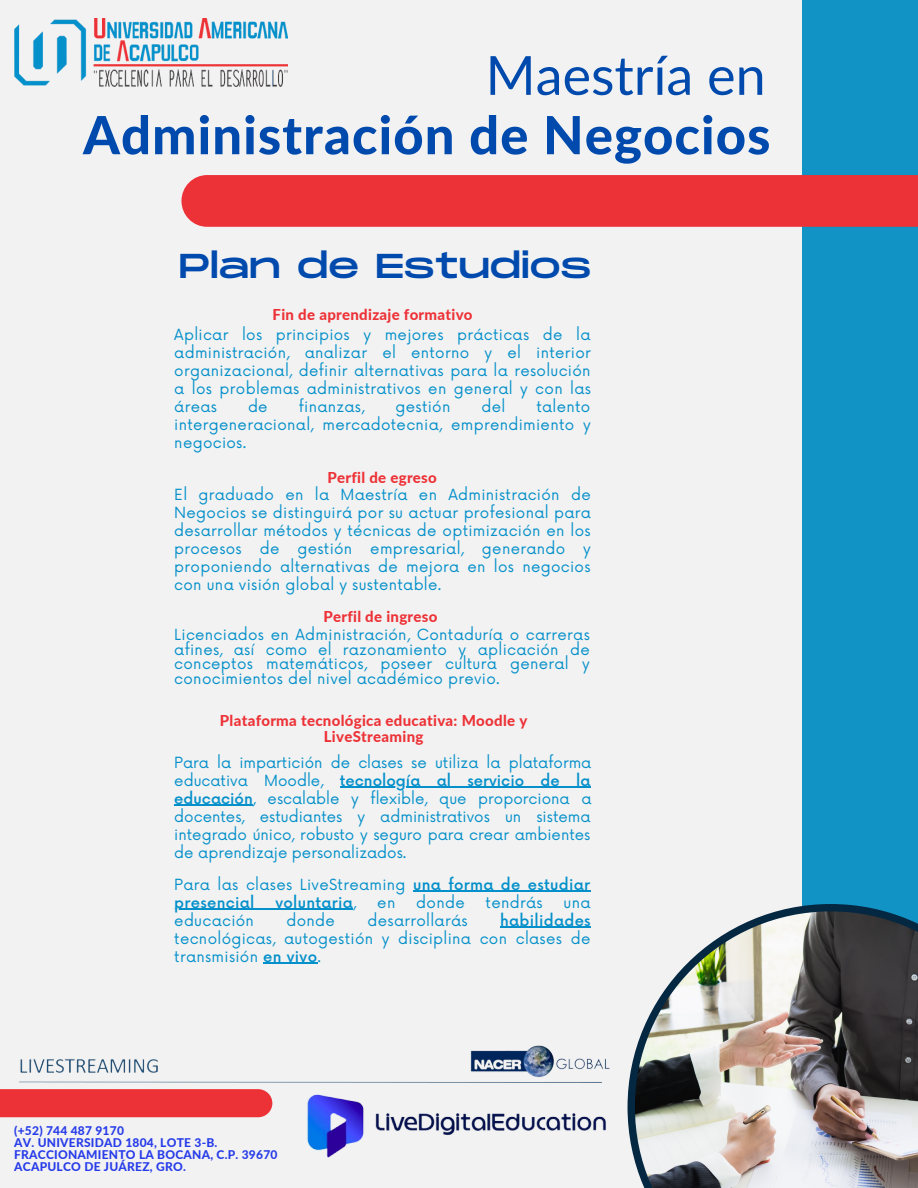
<style>
.page{position:relative;width:918px;height:1188px;background:#f2f2f2}
.page>*{position:absolute;margin:0;border:0;box-sizing:border-box;transform-origin:0 0}
.t1{font:54px "Lato";color:#004aad}
.t2{font:800 52.65px "Lato";letter-spacing:.02em;color:#004aad}
.t3{font:34.5px "Monument Extended";color:#004aad}
.t4{font:15px/18px "Now";letter-spacing:.02em;color:#0490ca;text-align:justify}
.t5{font:800 15px/15.8px "Lato";letter-spacing:.02em;color:#ed3237;text-align:center}
.t6{font:500 15px/18px "Now";letter-spacing:.02em;color:#0490ca}
.t7{font:800 12px/12px "Lato";letter-spacing:.02em;color:#273ce9}
.s1{font-weight:500}
.s2{font-weight:400}
</style>
<div class="page">
<div style="left:802px;top:0;width:116px;height:1188px;background:#1293c6"></div>
<img style="left:628px;top:904px;width:290px;height:284px">
<div style="left:181px;top:175px;width:737px;height:52px;background:#ed3237"></div>
<img style="left:14px;top:18px;width:274px;height:69px">
<hr style="left:340px;top:787px;width:251px;height:1px;background:#0490ca">
<hr style="left:174px;top:805px;width:79px;height:1px;background:#0490ca">
<hr style="left:413px;top:891px;width:177px;height:1px;background:#0490ca">
<hr style="left:174px;top:909px;width:179px;height:1px;background:#0490ca">
<hr style="left:500px;top:927px;width:91px;height:1px;background:#0490ca">
<hr style="left:263px;top:963px;width:54px;height:1px;background:#0490ca">
<div style="left:0;top:1089px;width:272px;height:28px;background:#ed3237"></div>
<img style="left:19px;top:1045px;width:591px;height:38px">
<img style="left:307px;top:1094px;width:299px;height:64px">
<p class="t1" style="left:486px;top:42px;width:282px">Maestría en</p>
<p class="t2" style="left:83px;top:102px;width:689px">Administración de Negocios</p>
<p class="t3" style="left:179px;top:247px;width:414px">Plan de Estudios</p>
<p class="t5" style="left:273px;top:307px;width:201px">Fin de aprendizaje formativo</p>
<p class="t4" style="left:174px;top:326px;width:418px">Aplicar los principios y mejores prácticas de la administración, analizar el entorno y el interior organizacional, definir alternativas para la resolución a los problemas administrativos en general y con las áreas</p>
<p class="t4" style="left:174px;top:398px;width:418px;text-indent:362px">talento intergeneracional, mercadotecnia, emprendimiento y negocios.</p>
<p class="t4" style="left:174px;top:486px;width:418px">El graduado en la Maestría en Administración de Negocios se distinguirá por su actuar profesional para desarrollar métodos y técnicas de optimización en los procesos de gestión empresarial, generando y proponiendo alternativas de mejora en los negocios con una visión global y sustentable.</p>
<p class="t4" style="left:248px;top:398px;width:21px">de</p>
<p class="t4" style="left:299px;top:398px;width:67px">finanzas,</p>
<p class="t4" style="left:396px;top:398px;width:56px">gestión</p>
<p class="t4" style="left:481px;top:398px;width:25px">del</p>
<p class="t5" style="left:327px;top:469px;width:111px">Perfil de egreso</p>
<p class="t5" style="left:323px;top:608px;width:116px">Perfil de ingreso</p>
<p class="t4" style="left:174px;top:628px;width:417px;line-height:14.7px">Licenciados en Administración, Contaduría o carreras afines, así como el razonamiento y aplicación de conceptos matemáticos, poseer cultura general y conocimientos del nivel académico previo.</p>
<p class="t5" style="left:220px;top:712px;width:309px">Plataforma tecnológica educativa: Moodle y<br>LiveStreaming</p>
<p class="t4" style="left:174px;top:754px;width:419px">Para la impartición de clases se utiliza la plataforma educativa Moodle, <span class="s1">tecnología al servicio de la educación</span>, escalable y flexible, que proporciona a docentes, estudiantes y administrativos un sistema integrado único, robusto y seguro para crear ambientes de aprendizaje personalizados.</p>
<p class="t6" style="left:174px;top:876px;width:417px"><span class="s2">Para las clases LiveStreaming</span> una forma de estudiar presencial</p>
<p class="t6" style="left:275px;top:894px;width:83px">voluntaria<span class="s2">,</span></p>
<p class="t4" style="left:377px;top:894px;width:20px">en</p>
<p class="t4" style="left:416px;top:894px;width:50px">donde</p>
<p class="t4" style="left:486px;top:894px;width:59px">tendrás</p>
<p class="t4" style="left:564px;top:894px;width:28px">una</p>
<p class="t4" style="left:174px;top:912px;width:81px">educación</p>
<p class="t4" style="left:287px;top:912px;width:50px">donde</p>
<p class="t4" style="left:368px;top:912px;width:102px">desarrollarás</p>
<p class="t4" style="left:174px;top:912px;width:418px;text-indent:326px"><span class="s1">habilidades </span>tecnológicas, autogestión y disciplina con clases de transmisión <span class="s1">en vivo</span>.</p>
<p class="t7" style="left:14px;top:1124px;width:111px">(+52) 744 487 9170</p>
<p class="t7" style="left:14px;top:1136px;width:265px">AV. UNIVERSIDAD 1804, LOTE 3-B.<br>FRACCIONAMIENTO LA BOCANA, C.P. 39670<br>ACAPULCO DE JUÁREZ, GRO.</p>
</div>
